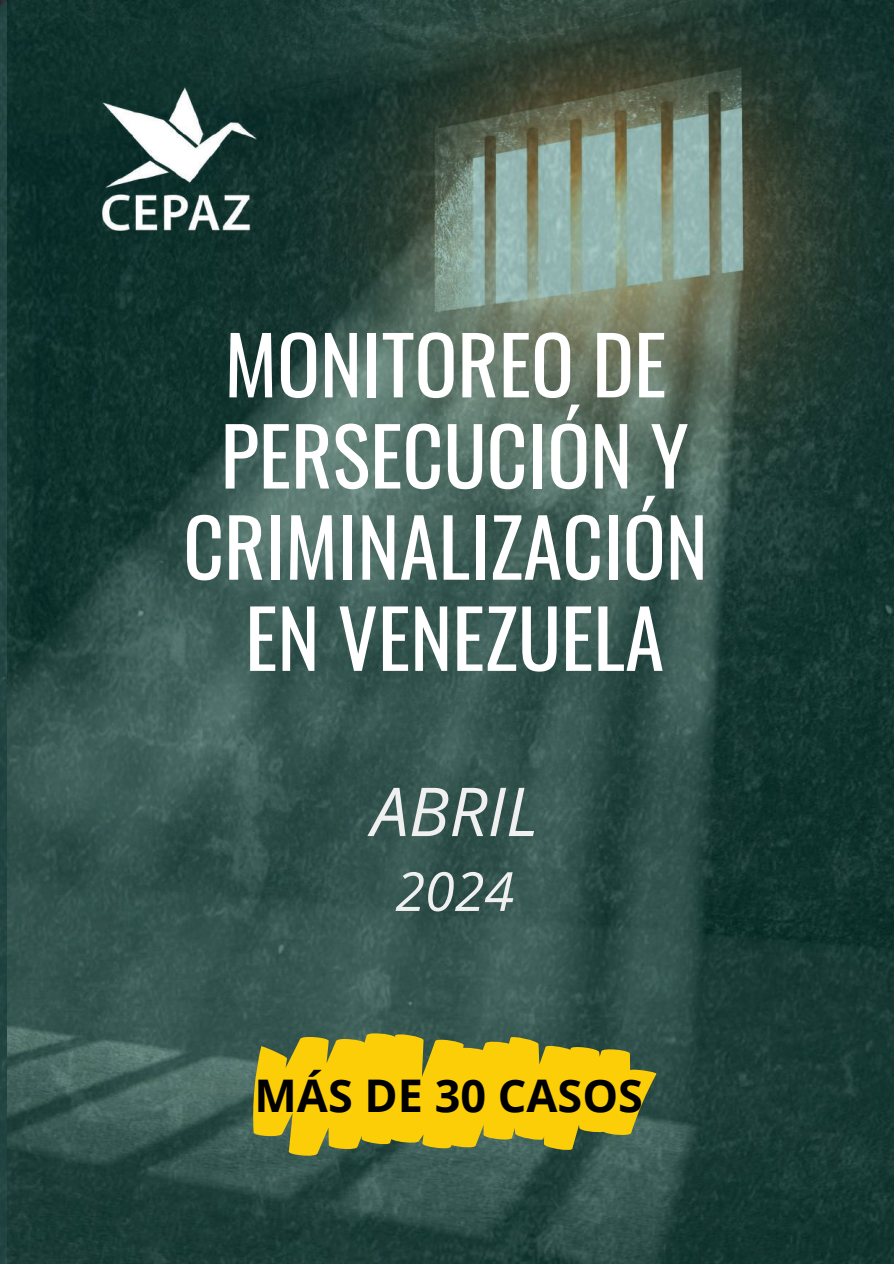
<style>
.page{position:relative;width:894px;height:1264px;background:#fff}
.page>*{position:absolute;margin:0;border:0;box-sizing:border-box;transform-origin:0 0}
.t1{font:79.5px/91.2px "Oswald";color:#fff;text-align:center}
.t2{font:italic 67.5px "Open Sans";color:#f0f0f0}
.t3{font:italic 53.85px "Open Sans";color:#f0f0f0}
.t4{font:700 45px "Open Sans";color:#000}
</style>
<div class="page">
<img style="left:0;top:0;width:893px;height:1263px">
<svg style="left:252px;top:1031px;width:405px;height:126px;background:#c7ae1b"></svg>
<img style="left:89px;top:69px;width:174px;height:175px">
<p class="t1" style="left:183px;top:316px;width:526px">MONITOREO DE<br>PERSECUCIÓN Y<br>CRIMINALIZACIÓN<br>EN VENEZUELA</p>
<p class="t2" style="left:371px;top:764px;width:168px">ABRIL</p>
<p class="t3" style="left:395px;top:853px;width:120px">2024</p>
<p class="t4" style="left:254px;top:1064px;width:390px">MÁS DE 30 CASOS</p>
</div>
